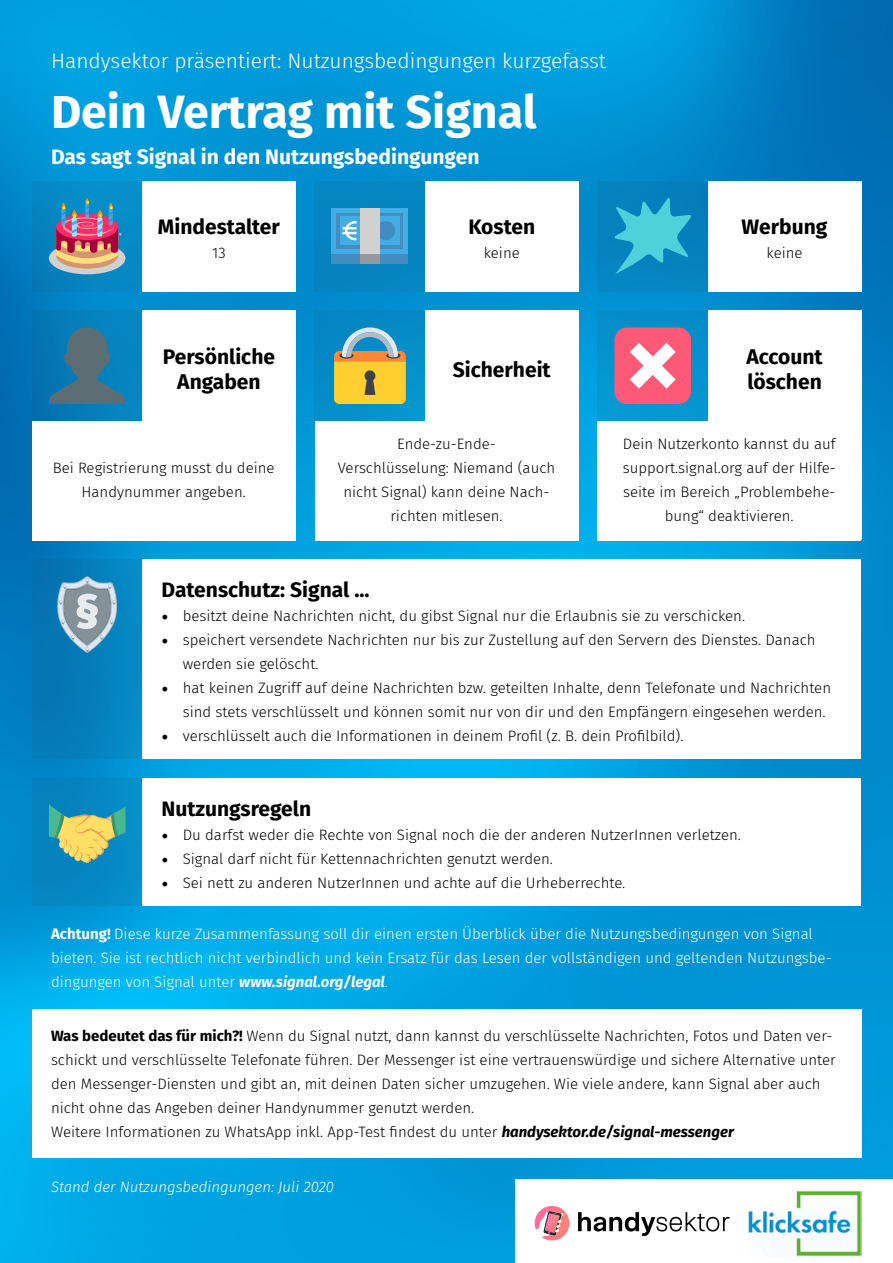
<style>
.page{position:relative;width:893px;height:1263px;background:#fff}
.page>*{position:absolute;margin:0;border:0;box-sizing:border-box;transform-origin:0 0}
.t1{font:700 46.5px "Fira Sans";color:#fff}
.t2{font:700 21px/25.2px "Fira Sans";color:#000;text-align:center}
.t3{font:300 21px "Fira Sans";color:#fff}
.t4{font:700 21px "Fira Sans";color:#fff}
.t5{font:300 15px/24px "Fira Sans";color:#000}
.t6{font:300 15px/24px "Fira Sans";color:#fff}
.t7{font:italic 300 15px "Fira Sans";color:#fff}
.s1{font-family:"Minion Pro";font-weight:400;font-size:18px}
.s2{font-weight:700}
.s3{font-weight:700;font-style:italic}
</style>
<div class="page">
<img style="left:0;top:0;width:893px;height:1263px">
<div style="left:32px;top:1009px;width:829px;height:149px;background:#fff"></div>
<div style="left:142px;top:559px;width:719px;height:200px;background:#fff"></div>
<div style="left:142px;top:778px;width:719px;height:128px;background:#fff"></div>
<div style="left:142px;top:181px;width:154px;height:110px;background:#fff"></div>
<div style="left:32px;top:181px;width:110px;height:110px;background:#0587c4"></div>
<div style="left:49px;top:242px;width:76px;height:32px;background:#d1d1d1;border-radius:50%"></div>
<svg style="left:56px;top:198px;width:65px;height:71px"></svg>
<div style="left:425px;top:181px;width:153px;height:110px;background:#fff"></div>
<div style="left:315px;top:181px;width:110px;height:110px;background:#0585c0"></div>
<div style="left:332px;top:253px;width:76px;height:11px;background:#428cc2"></div>
<div style="left:332px;top:208px;width:76px;height:45px;background:#42ade3"></div>
<div style="left:360px;top:253px;width:19px;height:11px;background:#94999c"></div>
<div style="left:336px;top:213px;width:67px;height:36px;background:#428cc2"></div>
<div style="left:340px;top:216px;width:60px;height:29px;background:#42ade3"></div>
<div style="left:376px;top:221px;width:19px;height:19px;background:#428cc2;border-radius:50%"></div>
<div style="left:360px;top:208px;width:19px;height:45px;background:#d1d1d1"></div>
<svg style="left:342px;top:221px;width:15px;height:19px"></svg>
<div style="left:708px;top:181px;width:153px;height:110px;background:#fff"></div>
<div style="left:597px;top:181px;width:111px;height:110px;background:#0582be"></div>
<svg style="left:614px;top:198px;width:77px;height:76px"></svg>
<div style="left:142px;top:310px;width:154px;height:230px;background:#fff"></div>
<div style="left:32px;top:421px;width:264px;height:119px;background:#fff"></div>
<div style="left:32px;top:310px;width:110px;height:111px;background:linear-gradient(to right,#0571b0,#0589c4)"></div>
<svg style="left:49px;top:319px;width:76px;height:85px"></svg>
<div style="left:425px;top:310px;width:153px;height:230px;background:#fff"></div>
<div style="left:315px;top:421px;width:263px;height:119px;background:#fff"></div>
<div style="left:315px;top:310px;width:110px;height:111px;background:#058cc7"></div>
<svg style="left:334px;top:327px;width:72px;height:77px"></svg>
<div style="left:708px;top:310px;width:153px;height:230px;background:#fff"></div>
<div style="left:597px;top:421px;width:264px;height:119px;background:#fff"></div>
<div style="left:597px;top:310px;width:111px;height:111px;background:#0593cd"></div>
<div style="left:614px;top:327px;width:77px;height:77px;background:#ff5978;border-radius:13px"></div>
<svg style="left:630px;top:343px;width:46px;height:46px"></svg>
<div style="left:32px;top:559px;width:110px;height:200px;background:linear-gradient(to right,#0571b0,#058bc6)"></div>
<div style="left:32px;top:778px;width:110px;height:128px;background:#0586c2"></div>
<svg style="left:55px;top:576px;width:64px;height:77px"></svg>
<svg style="left:49px;top:804px;width:76px;height:59px"></svg>
<div style="left:515px;top:1179px;width:378px;height:84px;background:#fff"></div>
<svg style="left:578px;top:1212px;width:151px;height:24px"></svg>
<svg style="left:534px;top:1206px;width:36px;height:35px"></svg>
<img style="left:748px;top:1190px;width:113px;height:66px">
<h2 class="t3" style="left:51px;top:46px;width:557px">Handysektor präsentiert: Nutzungsbedingungen kurzgefasst</h2>
<h1 class="t1" style="left:51px;top:73px;width:487px">Dein Vertrag mit Signal</h1>
<h2 class="t4" style="left:51px;top:139px;width:430px">Das sagt Signal in den Nutzungsbedingungen</h2>
<h2 class="t2" style="left:158px;top:212px;width:124px">Mindestalter</h2>
<p class="t5" style="left:212px;top:241px;width:15px">13</p>
<h2 class="t2" style="left:163px;top:343px;width:114px">Persönliche<br>Angaben</h2>
<p class="t5" style="left:53px;top:456px;width:223px;text-align:center">Bei Registrierung musst du deine<br>Handynummer angeben.</p>
<h2 class="t2" style="left:468px;top:212px;width:68px">Kosten</h2>
<p class="t5" style="left:484px;top:241px;width:38px">keine</p>
<h2 class="t2" style="left:453px;top:355px;width:99px">Sicherheit</h2>
<p class="t5" style="left:338px;top:432px;width:219px;text-align:center">Ende-zu-Ende-<br>Verschlüsselung: Niemand (auch nicht Signal) kann deine Nach&shy;richten mitlesen.</p>
<h2 class="t2" style="left:742px;top:212px;width:87px">Werbung</h2>
<p class="t5" style="left:766px;top:241px;width:38px">keine</p>
<h2 class="t2" style="left:746px;top:343px;width:78px;text-align:left">Account löschen</h2>
<p class="t5" style="left:623px;top:432px;width:214px;text-align:center">Dein Nutzerkonto kannst du auf support.signal.org auf der Hilfe&shy;seite im Bereich „Problembehe&shy;bung“ deaktivieren.</p>
<h2 class="t2" style="left:162px;top:576px;width:209px">Datenschutz: Signal ...</h2>
<p class="t5" style="left:162px;top:604px;width:585px"><span class="s1">•</span> besitzt deine Nachrichten nicht, du gibst Signal nur die Erlaubnis sie zu verschicken.</p>
<p class="t5" style="left:183px;top:628px;width:634px;text-indent:-21px"><span class="s1">•</span> speichert versendete Nachrichten nur bis zur Zustellung auf den Servern des Dienstes. Danach werden sie gelöscht.</p>
<p class="t5" style="left:183px;top:676px;width:650px;text-indent:-21px"><span class="s1">•</span> hat keinen Zugriff auf deine Nachrichten bzw. geteilten Inhalte, denn Telefonate und Nachrichten sind stets verschlüsselt und können somit nur von dir und den Empfängern eingesehen werden.</p>
<p class="t5" style="left:162px;top:724px;width:523px"><span class="s1">•</span> verschlüsselt auch die Informationen in deinem Profil (z. B. dein Profilbild).</p>
<h2 class="t2" style="left:162px;top:794px;width:151px">Nutzungsregeln</h2>
<p class="t5" style="left:162px;top:822px;width:581px"><span class="s1">•</span> Du darfst weder die Rechte von Signal noch die der anderen NutzerInnen verletzen.</p>
<p class="t5" style="left:162px;top:846px;width:393px"><span class="s1">•</span> Signal darf nicht für Kettennachrichten genutzt werden.</p>
<p class="t5" style="left:162px;top:870px;width:465px"><span class="s1">•</span> Sei nett zu anderen NutzerInnen und achte auf die Urheberrechte.</p>
<p class="t6" style="left:51px;top:922px;width:782px"><span class="s2">Achtung!</span> Diese kurze Zusammenfassung soll dir einen ersten Überblick über die Nutzungsbedingungen von Signal bieten. Sie ist rechtlich nicht verbindlich und kein Ersatz für das Lesen der vollständigen und geltenden Nutzungsbe&shy;dingungen von Signal unter <span class="s3">www.signal.org/legal</span>.</p>
<p class="t5" style="left:51px;top:1023px;width:786px"><span class="s2">Was bedeutet das für mich?!</span> Wenn du Signal nutzt, dann kannst du verschlüsselte Nachrichten, Fotos und Daten ver&shy;schickt und verschlüsselte Telefonate führen. Der Messenger ist eine vertrauenswürdige und sichere Alternative unter den Messenger-Diensten und gibt an, mit deinen Daten sicher umzugehen. Wie viele andere, kann Signal aber auch nicht ohne das Angeben deiner Handynummer genutzt werden.<br>Weitere Informationen zu WhatsApp inkl. App-Test findest du unter <span class="s3">handysektor.de/signal-messenger</span></p>
<p class="t7" style="left:51px;top:1176px;width:285px">Stand der Nutzungsbedingungen: Juli 2020</p>
</div>
